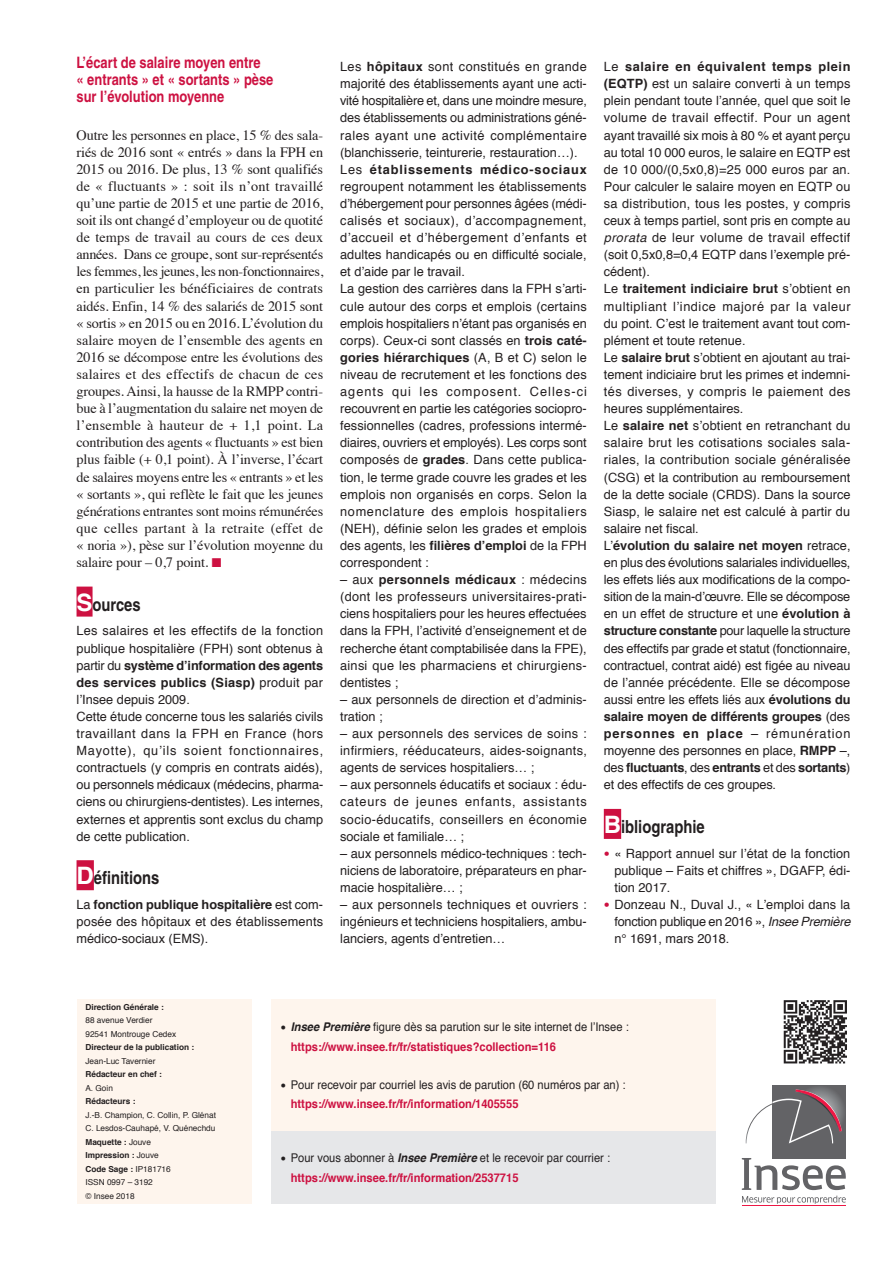
<style>
.page{position:relative;width:893px;height:1263px;background:#fff}
.page>*{position:absolute;margin:0;border:0;box-sizing:border-box;transform-origin:0 0}
.t1{font:700 condensed 18px "Helvetica";color:#231f20}
.t2{font:700 condensed 15.75px/17.1px "Helvetica";color:#cd1141}
.t3{font:14.25px/17.1px "Times";letter-spacing:-.01em;color:#231f20;text-align:justify}
.t4{font:12.75px/17.1px "Helvetica";color:#231f20;text-align:justify}
.t5{font:700 12px/19.5px "Helvetica";color:#cd1141;scale:.93 1}
.t6{font:12px/19.5px "Helvetica";color:#231f20;scale:.93 1}
.t7{font:8.25px/13.5px "Helvetica";color:#231f20}
.t8{font:700 8.25px "Helvetica";color:#231f20}
.s1{color:#cd1141}
.s2{font-stretch:normal;font-size:24px;color:#fff}
.s3{font-weight:700}
.s4{font-style:italic}
.s5{font-family:"Helvetica Neue";font-size:12px;color:#cd1141}
.s6{font-size:18px;color:#231f20}
.s7{font-style:italic;color:#231f20}
.s8{font-weight:400;color:#231f20}
.s9{font-weight:700;font-size:18px}
.s10{font-weight:700;color:#cd1141}
</style>
<div class="page">
<img style="left:772px;top:1085px;width:74px;height:4px">
<svg style="left:742px;top:1089px;width:104px;height:115px"></svg>
<hr style="left:742px;top:1205px;width:104px;height:1px;background:#ed1845">
<img style="left:784px;top:1000px;width:62px;height:63px">
<div style="left:272px;top:999px;width:444px;height:132px;background:#fef5ed"></div>
<div style="left:272px;top:1131px;width:444px;height:72px;background:#e6e7e9"></div>
<div style="left:77px;top:999px;width:174px;height:204px;background:#fef5ed"></div>
<div style="left:77px;top:587px;width:16px;height:30px;background:#cd1141"></div>
<div style="left:77px;top:860px;width:17px;height:30px;background:#cd1141"></div>
<div style="left:604px;top:809px;width:17px;height:30px;background:#cd1141"></div>
<p class="t2" style="left:77px;top:54px;width:198px">L’écart de salaire moyen entre<br>« entrants » et « sortants » pèse sur l’évolution moyenne</p>
<p class="t3" style="left:77px;top:125px;width:248px">Outre les personnes en place, 15 % des sala&shy;riés de 2016 sont « entrés » dans la FPH en 2015 ou 2016. De plus, 13 % sont qualifiés de « fluctuants » : soit ils n’ont travaillé qu’une partie de 2015 et une partie de 2016, soit ils ont changé d’employeur ou de quotité de temps de travail au cours de ces deux années. Dans ce groupe, sont sur-représentés les femmes, les jeunes, les non-fonctionnaires, en particulier les bénéficiaires de contrats aidés. Enfin, 14 % des salariés de 2015 sont « sortis » en 2015 ou en 2016. L’évolution du salaire moyen de l’ensemble des agents en 2016 se décompose entre les évolutions des salaires et des effectifs de chacun de ces groupes. Ainsi, la hausse de la RMPP contri&shy;bue à l’augmentation du salaire net moyen de l’ensemble à hauteur de + 1,1 point. La contribution des agents « fluctuants » est bien plus faible (+ 0,1 point). À l’inverse, l’écart de salaires moyens entre les « entrants » et les « sortants », qui reflète le fait que les jeunes générations entrantes sont moins rémunérées que celles partant à la retraite (effet de « noria »), pèse sur l’évolution moyenne du salaire pour – 0,7 point. <span class="s1">■</span></p>
<h1 class="t1" style="left:77px;top:593px;width:66px"><span class="s2">S</span>ources</h1>
<p class="t4" style="left:77px;top:623px;width:248px;text-align:left">Les salaires et les effectifs de la fonction publique hospitalière (FPH) sont obtenus à partir du <span class="s3">système d’information des agents des services publics (Siasp)</span> produit par l’Insee depuis 2009.<br>Cette étude concerne tous les salariés civils travaillant dans la FPH en France (hors Mayotte), qu’ils soient fonctionnaires, contractuels (y compris en contrats aidés), ou personnels médicaux (médecins, pharma&shy;ciens ou chirurgiens-dentistes). Les internes, externes et apprentis sont exclus du champ de cette publication.</p>
<h1 class="t1" style="left:77px;top:867px;width:84px"><span class="s2">D</span>éfinitions</h1>
<p class="t4" style="left:77px;top:896px;width:248px">La <span class="s3">fonction publique hospitalière</span> est com&shy;posée des hôpitaux et des établissements médico-sociaux (EMS).</p>
<p class="t4" style="left:340px;top:58px;width:248px;text-align:left">Les <span class="s3">hôpitaux</span> sont constitués en grande majorité des établissements ayant une acti&shy;vité hospitalière et, dans une moindre mesure, des établissements ou administrations géné&shy;rales ayant une activité complémentaire (blanchisserie, teinturerie, restauration…).<br>Les <span class="s3">établissements médico-sociaux </span>regroupent notamment les établissements d’hébergement pour personnes âgées (médi&shy;calisés et sociaux), d’accompagnement, d’accueil et d’hébergement d’enfants et adultes handicapés ou en difficulté sociale, et d’aide par le travail.<br>La gestion des carrières dans la FPH s’arti&shy;cule autour des corps et emplois (certains emplois hospitaliers n’étant pas organisés en corps). Ceux-ci sont classés en <span class="s3">trois caté&shy;gories hiérarchiques</span> (A, B et C) selon le niveau de recrutement et les fonctions des agents qui les composent. Celles-ci recouvrent en partie les catégories sociopro&shy;fessionnelles (cadres, professions intermé&shy;diaires, ouvriers et employés). Les corps sont composés de <span class="s3">grades</span>. Dans cette publica&shy;tion, le terme grade couvre les grades et les emplois non organisés en corps. Selon la nomenclature des emplois hospitaliers (NEH), définie selon les grades et emplois des agents, les <span class="s3">filières d’emploi</span> de la FPH correspondent :</p>
<p class="t4" style="left:340px;top:571px;width:248px">– aux <span class="s3">personnels médicaux</span> : médecins (dont les professeurs universitaires-prati&shy;ciens hospitaliers pour les heures effectuées dans la FPH, l’activité d’enseignement et de recherche étant comptabilisée dans la FPE), ainsi que les pharmaciens et chirurgiens&shy;dentistes ;</p>
<p class="t4" style="left:340px;top:691px;width:248px">– aux personnels de direction et d’adminis&shy;tration ;</p>
<p class="t4" style="left:340px;top:725px;width:248px">– aux personnels des services de soins : infirmiers, rééducateurs, aides-soignants, agents de services hospitaliers… ;</p>
<p class="t4" style="left:340px;top:777px;width:248px">– aux personnels éducatifs et sociaux : édu&shy;cateurs de jeunes enfants, assistants socio-éducatifs, conseillers en économie sociale et familiale… ;</p>
<p class="t4" style="left:340px;top:845px;width:248px">– aux personnels médico-techniques : tech&shy;niciens de laboratoire, préparateurs en phar&shy;macie hospitalière… ;</p>
<p class="t4" style="left:340px;top:896px;width:248px">– aux personnels techniques et ouvriers : ingénieurs et techniciens hospitaliers, ambu&shy;lanciers, agents d’entretien…</p>
<p class="t4" style="left:604px;top:58px;width:248px;text-align:left">Le <span class="s3">salaire en équivalent temps plein (EQTP)</span> est un salaire converti à un temps plein pendant toute l’année, quel que soit le volume de travail effectif. Pour un agent ayant travaillé six mois à 80 % et ayant perçu au total 10 000 euros, le salaire en EQTP est de 10 000/(0,5x0,8)=25 000 euros par an.<br>Pour calculer le salaire moyen en EQTP ou sa distribution, tous les postes, y compris ceux à temps partiel, sont pris en compte au <span class="s4">prorata</span> de leur volume de travail effectif (soit 0,5x0,8=0,4 EQTP dans l’exemple pré&shy;cédent).<br>Le <span class="s3">traitement indiciaire brut</span> s’obtient en multipliant l’indice majoré par la valeur du point. C’est le traitement avant tout com&shy;plément et toute retenue.<br>Le <span class="s3">salaire brut</span> s’obtient en ajoutant au trai&shy;tement indiciaire brut les primes et indemni&shy;tés diverses, y compris le paiement des heures supplémentaires.<br>Le <span class="s3">salaire net</span> s’obtient en retranchant du salaire brut les cotisations sociales sala&shy;riales, la contribution sociale généralisée (CSG) et la contribution au remboursement de la dette sociale (CRDS). Dans la source Siasp, le salaire net est calculé à partir du salaire net fiscal.<br>L’<span class="s3">évolution du salaire net moyen</span> retrace, en plus des évolutions salariales individuelles, les effets liés aux modifications de la compo&shy;sition de la main-d’œuvre. Elle se décompose en un effet de structure et une <span class="s3">évolution à structure constante</span> pour laquelle la structure des effectifs par grade et statut (fonctionnaire, contractuel, contrat aidé) est figée au niveau de l’année précédente. Elle se décompose aussi entre les effets liés aux <span class="s3">évolutions du salaire moyen de différents groupes</span> (des <span class="s3">personnes en place</span> – rémunération moyenne des personnes en place, <span class="s3">RMPP</span> –, des <span class="s3">fluctuants</span>, des <span class="s3">entrants</span> et des <span class="s3">sortants</span>) et des effectifs de ces groupes.</p>
<h1 class="t1" style="left:604px;top:815px;width:102px"><span class="s2">B</span>ibliographie</h1>
<p class="t4" style="left:614px;top:845px;width:237px;text-indent:-11px"><span class="s5">•</span> « Rapport annuel sur l’état de la fonction publique – Faits et chiffres », DGAFP, édi&shy;tion 2017.</p>
<p class="t4" style="left:614px;top:896px;width:237px;text-indent:-11px"><span class="s5">•</span> Donzeau N., Duval J., « L’emploi dans la fonction publique en 2016 », <span class="s4">Insee Première </span>n° 1691, mars 2018.</p>
<p class="t8" style="left:85px;top:1000px;width:80px">Direction Générale :</p>
<p class="t7" style="left:85px;top:1014px;width:92px">88 avenue Verdier<br>92541 Montrouge Cedex</p>
<p class="t8" style="left:85px;top:1041px;width:110px">Directeur de la publication :</p>
<p class="t7" style="left:85px;top:1054px;width:72px">Jean-Luc Tavernier</p>
<p class="t8" style="left:85px;top:1068px;width:78px">Rédacteur en chef :</p>
<p class="t7" style="left:85px;top:1081px;width:29px">A. Goin</p>
<p class="t8" style="left:85px;top:1095px;width:51px">Rédacteurs :</p>
<p class="t7" style="left:85px;top:1108px;width:132px">J.-B. Champion, C. Collin, P. Glénat<br>C. Lesdos-Cauhapé, V. Quénechdu<br><span class="s3">Maquette :</span> Jouve<br><span class="s3">Impression :</span> Jouve<br><span class="s3">Code Sage :</span> IP181716<br>ISSN 0997 – 3192<br>© Insee 2018</p>
<p class="t5" style="left:291px;top:1017px;width:365px;text-indent:-11px"><span class="s6">•</span> <span class="s7">Insee Première</span> <span class="s8">figure dès sa parution sur le site internet de l’Insee : </span>https://www.insee.fr/fr/statistiques?collection=116</p>
<p class="t6" style="left:291px;top:1075px;width:362px;text-indent:-11px"><span class="s9">•</span> Pour recevoir par courriel les avis de parution (60 numéros par an) : <span class="s10">https://www.insee.fr/fr/information/1405555</span></p>
<p class="t5" style="left:291px;top:1148px;width:345px;text-indent:-11px"><span class="s6">•</span> <span class="s8">Pour vous abonner à</span> <span class="s7">Insee Première</span> <span class="s8">et le recevoir par courrier : </span>https://www.insee.fr/fr/information/2537715</p>
</div>
